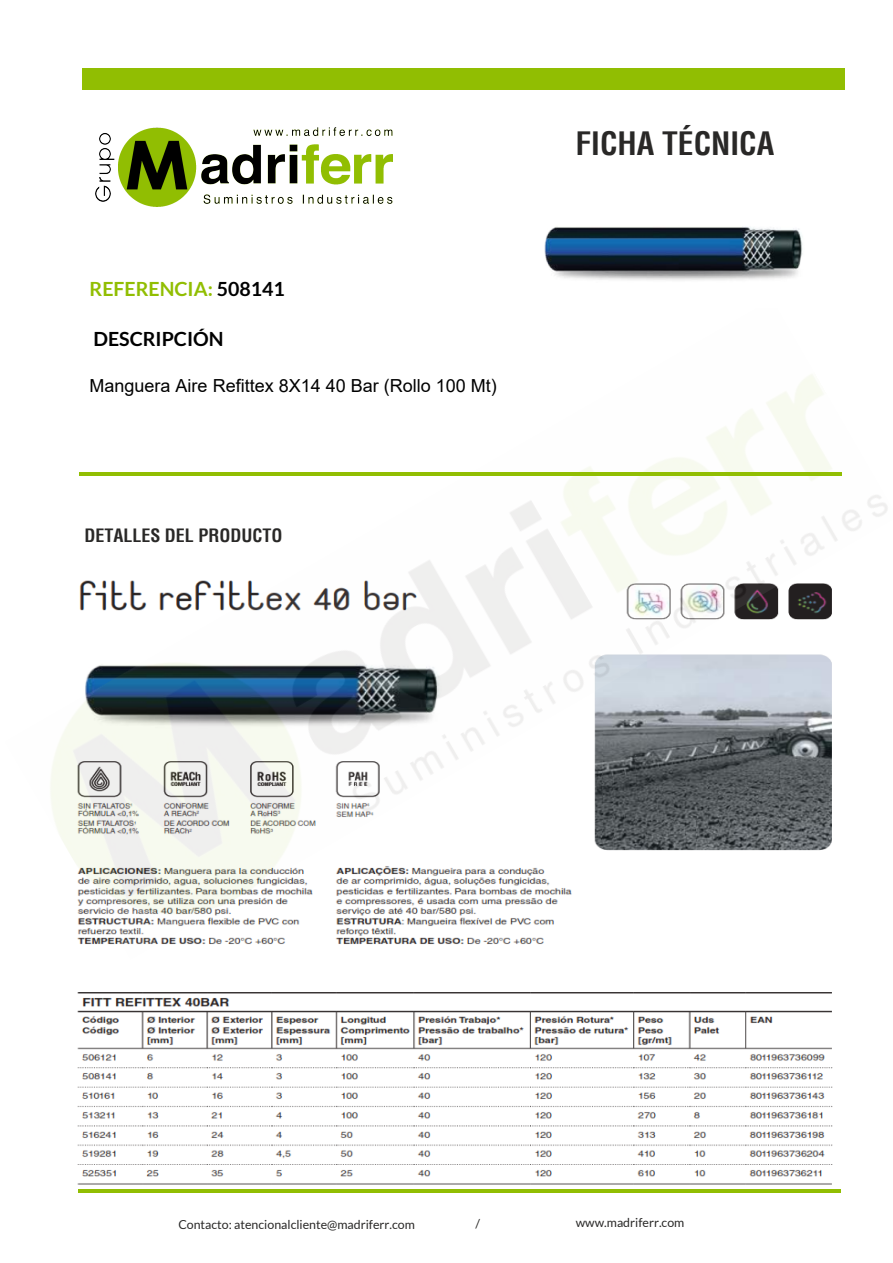
<style>
.page{position:relative;width:893px;height:1263px;background:#fff}
.page>*{position:absolute;margin:0;border:0;box-sizing:border-box;transform-origin:0 0}
.t1{font:700 condensed 31.5px "Helvetica";color:#292827}
.t2{font:700 19.5px "Lato";color:#91be02}
.t3{font:700 19.5px "Lato";color:#000}
.t4{font:18px "Arial";color:#000}
.t5{font:700 condensed 18px "Helvetica";color:#292827}
.t6{font:12.3px "Lato";color:#292827}
.s1{color:#000}
</style>
<div class="page">
<img style="left:77px;top:992px;width:756px;height:193px">
<img style="left:50px;top:374px;width:838px;height:570px">
<hr style="left:79px;top:472px;width:763px;height:3px;background:#91be02">
<div style="left:82px;top:69px;width:762px;height:21px;background:#91be02"></div>
<img style="left:95px;top:127px;width:298px;height:80px">
<hr style="left:78px;top:1189px;width:763px;height:3px;background:#91be02">
<img style="left:544px;top:226px;width:259px;height:54px">
<h2 class="t2" style="left:90px;top:277px;width:197px">REFERENCIA: <span class="s1">508141</span></h2>
<h2 class="t3" style="left:93px;top:328px;width:132px">DESCRIPCIÓN</h2>
<h3 class="t4" style="left:90px;top:373px;width:409px">Manguera Aire Refittex 8X14 40 Bar (Rollo 100 Mt)</h3>
<h3 class="t5" style="left:84px;top:524px;width:200px">DETALLES DEL PRODUCTO</h3>
<h1 class="t1" style="left:576px;top:124px;width:200px">FICHA TÉCNICA</h1>
<p class="t6" style="left:178px;top:1218px;width:238px">Contacto: atencionalcliente@madriferr.com</p>
<p class="t6" style="left:476px;top:1217px;width:6px">/</p>
<p class="t6" style="left:576px;top:1215px;width:110px">www.madriferr.com</p>
</div>
